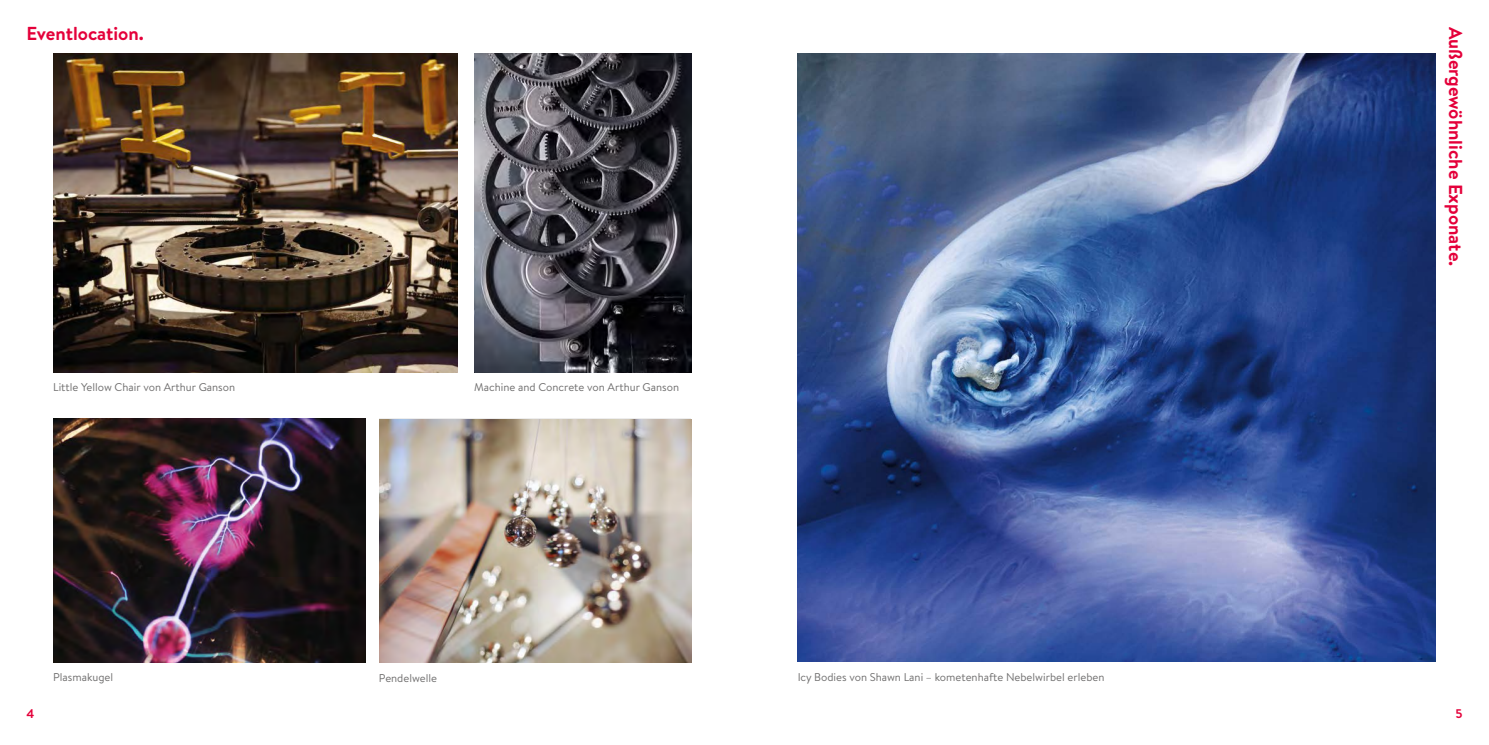
<style>
.page{position:relative;width:1489px;height:745px;background:#fff}
.page>*{position:absolute;margin:0;border:0;box-sizing:border-box;transform-origin:0 0}
.t1{font:700 18.75px "Brandon Text";color:#e4003a}
.t2{font:700 12.5px "Brandon Text";color:#e4003a}
.t3{font:11.25px "Brandon Text";color:#706f6f}
</style>
<div class="page">
<img style="left:797px;top:53px;width:638px;height:609px">
<img style="left:53px;top:418px;width:312px;height:244px">
<img style="left:379px;top:419px;width:312px;height:242px">
<img style="left:53px;top:53px;width:404px;height:319px">
<img style="left:474px;top:53px;width:217px;height:319px">
<h1 class="t1" style="left:27px;top:20px;width:119px">Eventlocation.</h1>
<p class="t3" style="left:53px;top:379px;width:183px">Little Yellow Chair von Arthur Ganson</p>
<p class="t3" style="left:474px;top:379px;width:206px">Machine and Concrete von Arthur Ganson</p>
<p class="t3" style="left:53px;top:669px;width:61px">Plasmakugel</p>
<p class="t3" style="left:379px;top:669px;width:60px">Pendelwelle</p>
<p class="t3" style="left:797px;top:669px;width:308px">Icy Bodies von Shawn Lani – kometenhafte Nebelwirbel erleben</p>
<h1 class="t1" style="left:1468px;top:27px;width:241px;rotate:90deg">Außergewöhnliche Exponate.</h1>
<p class="t2" style="left:27px;top:704px;width:9px">4</p>
<p class="t2" style="left:1455px;top:704px;width:9px">5</p>
</div>
